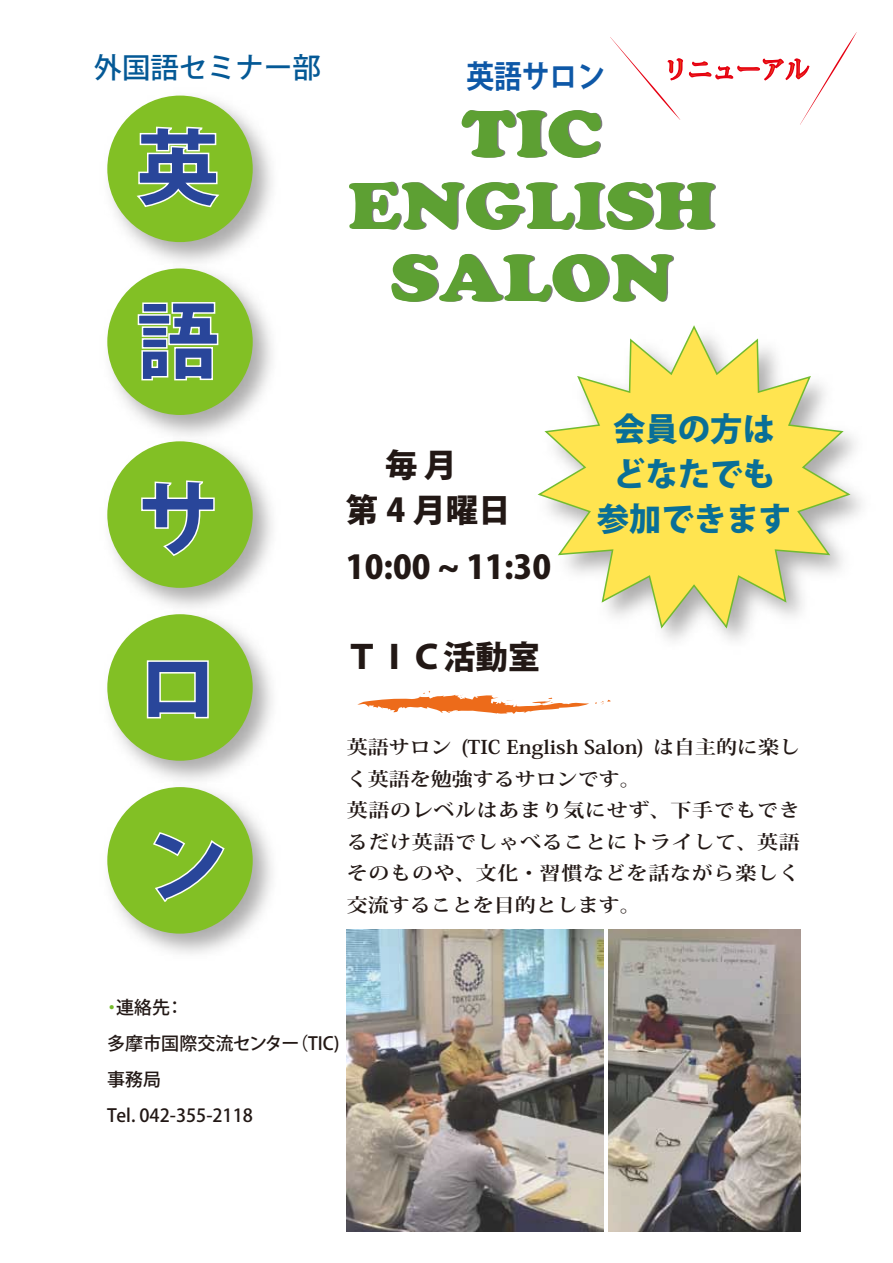
<style>
.page{position:relative;width:893px;height:1263px;background:#fff}
.page>*{position:absolute;margin:0;border:0;box-sizing:border-box;transform-origin:0 0}
.t1{font:800 82.95px/177.8px "Koz Go Pr 6 N";color:#29469a}
.t2{font:65.4px/72px "Cooper Black Std";color:#5da033;text-align:center;scale:1.11 1}
.t3{font:800 32.4px/45px "Koz Go Pro";color:#221815}
.t4{font:800 32.4px/45px "Koz Go Pro";color:#096f97;text-align:center}
.t5{font:700 31.5px "Koz Go Pro";color:#0e58a7;scale:.88 1}
.t6{font:500 28.35px "Koz Go Pro";color:#045996}
.t7{font:700 24.3px "Koz Min Pr 6 N";color:#e8390d}
.t8{font:700 18.9px/31.5px "Koz Min Pr 6 N";letter-spacing:.03em;color:#221815;scale:1.11 1}
.t9{font:500 18px/36px "Koz Go Pro";color:#221815}
.s1{color:#75bb2b}
</style>
<div class="page">
<svg style="left:537px;top:325px;width:315px;height:305px"></svg>
<img style="left:107px;top:95px;width:166px;height:161px">
<div style="left:107px;top:96px;width:146px;height:146px;background:#82c025;border-radius:50%"></div>
<img style="left:107px;top:256px;width:166px;height:173px">
<div style="left:107px;top:268px;width:146px;height:147px;background:#82c025;border-radius:50%"></div>
<img style="left:107px;top:429px;width:166px;height:173px">
<div style="left:107px;top:441px;width:146px;height:147px;background:#82c025;border-radius:50%"></div>
<img style="left:107px;top:602px;width:166px;height:173px">
<div style="left:107px;top:614px;width:146px;height:147px;background:#82c025;border-radius:50%"></div>
<img style="left:107px;top:775px;width:166px;height:179px">
<div style="left:107px;top:787px;width:146px;height:147px;background:#82c025;border-radius:50%"></div>
<svg style="left:136px;top:126px;width:84px;height:82px"></svg>
<svg style="left:137px;top:302px;width:82px;height:79px"></svg>
<svg style="left:141px;top:480px;width:74px;height:76px"></svg>
<svg style="left:146px;top:660px;width:63px;height:59px"></svg>
<svg style="left:153px;top:832px;width:72px;height:70px"></svg>
<svg style="left:357px;top:690px;width:254px;height:24px"></svg>
<svg style="left:610px;top:32px;width:247px;height:93px"></svg>
<img style="left:347px;top:929px;width:256px;height:302px">
<img style="left:608px;top:929px;width:192px;height:302px">
<h3 class="t6" style="left:94px;top:50px;width:228px">外国語セミナー部</h3>
<h1 class="t1" style="left:136px;top:81px;width:84px">英</h1>
<h1 class="t1" style="left:136px;top:254px;width:84px">語サ</h1>
<h1 class="t1" style="left:136px;top:601px;width:93px">ロン</h1>
<h3 class="t5" style="left:466px;top:56px;width:159px">英語サロン</h3>
<p class="t7" style="left:664px;top:56px;width:147px">リニューアル</p>
<h2 class="t2" style="left:348px;top:98px;width:333px">TIC<br>ENGLISH<br>SALON</h2>
<h3 class="t3" style="left:346px;top:445px;width:166px">　 毎 月<br>第 4 月曜日</h3>
<h3 class="t3" style="left:346px;top:547px;width:207px">10:00 ~ 11:30</h3>
<h3 class="t3" style="left:346px;top:637px;width:196px">ＴＩＣ活動室</h3>
<h3 class="t4" style="left:597px;top:409px;width:196px">会員の方はどなたでも参加できます</h3>
<p class="t8" style="left:347px;top:732px;width:410px">英語サロン (TIC English Salon) は自主的に楽しく英語を勉強するサロンです。<br>英語のレベルはあまり気にせず、下手でもできるだけ英語でしゃべることにトライして、英語そのものや、文化・習慣などを話ながら楽しく交流することを目的とします。</p>
<p class="t9" style="left:103px;top:991px;width:238px"><span class="s1">・</span>連絡先：　<br>多摩市国際交流センター（TIC)事務局<br>Tel. 042-355-2118</p>
</div>
